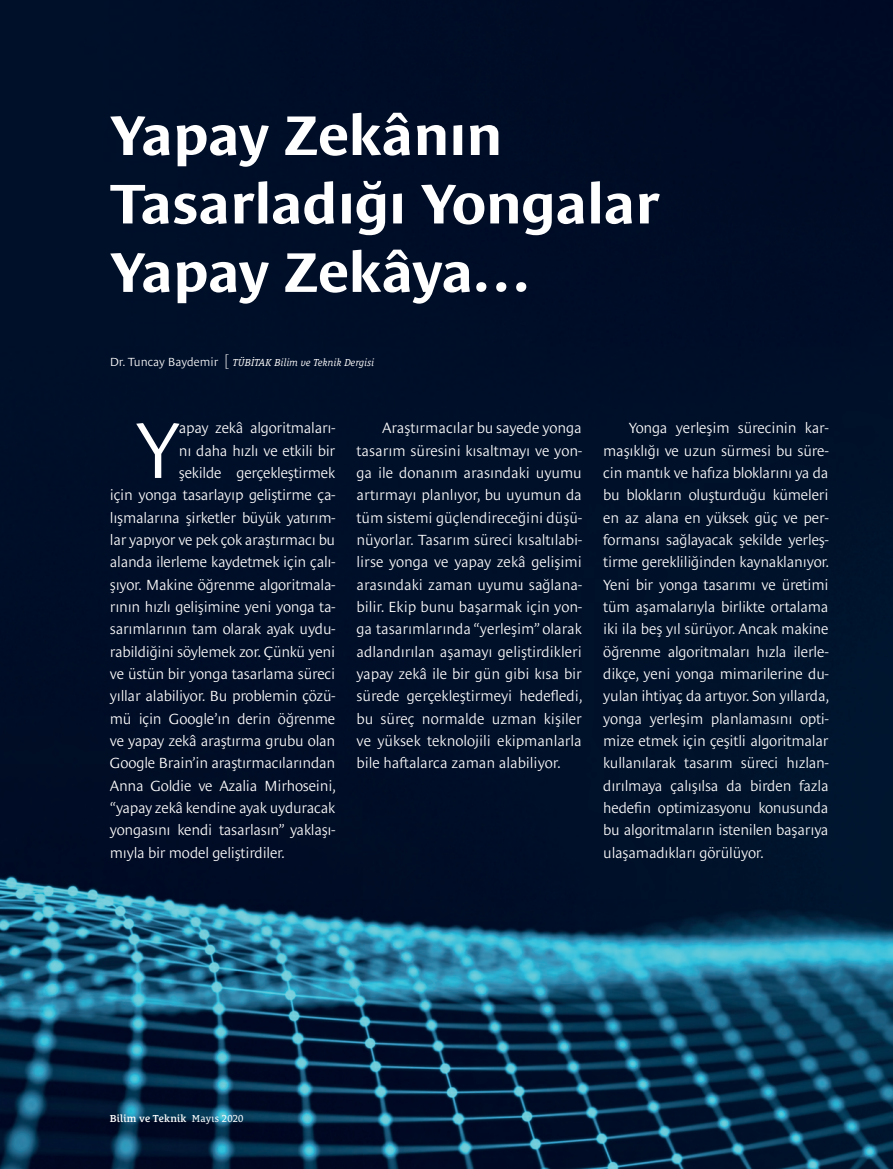
<style>
.page{position:relative;width:893px;height:1169px;background:#fff}
.page>*{position:absolute;margin:0;border:0;box-sizing:border-box;transform-origin:0 0}
.t1{font:300 80.7px "Le Monde Sans Pro";color:#fff}
.t2{font:700 57px/68.4px "Le Monde Sans Pro";color:#fff}
.t3{font:300 15px/22.4px "Le Monde Sans Pro";letter-spacing:-.02em;color:#fff;text-align:justify}
.t4{font:italic 10.35px "Le Monde Courrier Pro";color:#fff}
.t5{font:600 10.35px "Le Monde Courrier Pro";letter-spacing:.01em;color:#fff}
.s1{font-family:"Le Monde Sans Pro";font-weight:300;font-style:normal;font-size:12px}
.s2{font-family:"Le Monde Sans Pro";font-weight:300;font-style:normal;font-stretch:expanded;font-size:16.2px}
.s3{font-weight:400}
</style>
<div class="page">
<img style="left:0;top:467px;width:893px;height:701px">
<div style="left:0;top:0;width:893px;height:467px;background:#000e28"></div>
<h2 class="t2" style="left:110px;top:95px;width:551px">Yapay Zekânın<br>Tasarladığı Yongalar<br>Yapay Zekâya…</h2>
<p class="t4" style="left:110px;top:354px;width:266px"><span class="s1">Dr. Tuncay Baydemir</span> <span class="s2">[</span> TÜBİTAK Bilim ve Teknik Dergisi</p>
<h1 class="t1" style="left:135px;top:386px;width:46px">Y</h1>
<p class="t3" style="left:179px;top:415px;width:158px">apay zekâ algoritmaları-</p>
<p class="t3" style="left:179px;top:437px;width:158px">nı daha hızlı ve etkili bir</p>
<p class="t3" style="left:179px;top:460px;width:158px">şekilde gerçekleştirmek</p>
<p class="t3" style="left:110px;top:482px;width:227px">için yonga tasarlayıp geliştirme ça-</p>
<p class="t3" style="left:110px;top:504px;width:227px">lışmalarına şirketler büyük yatırım-</p>
<p class="t3" style="left:110px;top:527px;width:227px">lar yapıyor ve pek çok araştırmacı bu</p>
<p class="t3" style="left:110px;top:549px;width:227px">alanda ilerleme kaydetmek için çalı-</p>
<p class="t3" style="left:110px;top:571px;width:227px">şıyor. Makine öğrenme algoritmala-</p>
<p class="t3" style="left:110px;top:594px;width:227px">rının hızlı gelişimine yeni yonga ta-</p>
<p class="t3" style="left:110px;top:616px;width:227px">sarımlarının tam olarak ayak uydu-</p>
<p class="t3" style="left:110px;top:638px;width:227px">rabildiğini söylemek zor. Çünkü yeni</p>
<p class="t3" style="left:110px;top:660px;width:227px">ve üstün bir yonga tasarlama süreci</p>
<p class="t3" style="left:110px;top:683px;width:227px">yıllar alabiliyor. Bu problemin çözü-</p>
<p class="t3" style="left:110px;top:705px;width:227px">mü için Google’ın derin öğrenme</p>
<p class="t3" style="left:110px;top:727px;width:227px">ve yapay zekâ araştırma grubu olan</p>
<p class="t3" style="left:110px;top:750px;width:227px">Google Brain’in araştırmacılarından</p>
<p class="t3" style="left:110px;top:772px;width:228px">Anna Goldie ve Azalia Mirhoseini,</p>
<p class="t3" style="left:110px;top:794px;width:227px">“yapay zekâ kendine ayak uyduracak</p>
<p class="t3" style="left:110px;top:817px;width:227px">yongasını kendi tasarlasın” yaklaşı-</p>
<p class="t3" style="left:110px;top:839px;width:177px">mıyla bir model geliştirdiler.</p>
<p class="t3" style="left:356px;top:415px;width:228px;text-indent:26px">Araştırmacılar bu sayede yonga tasarım süresini kısaltmayı ve yon&shy;ga ile donanım arasındaki uyumu artırmayı planlıyor, bu uyumun da tüm sistemi güçlendireceğini düşü&shy;nüyorlar. Tasarım süreci kısaltılabi&shy;lirse yonga ve yapay zekâ gelişimi arasındaki zaman uyumu sağlana&shy;bilir. Ekip bunu başarmak için yon&shy;ga tasarımlarında “yerleşim” olarak adlandırılan aşamayı geliştirdikleri yapay zekâ ile bir gün gibi kısa bir sürede gerçekleştirmeyi hedefledi, bu süreç normalde uzman kişiler ve yüksek teknolojili ekipmanlarla bile haftalarca zaman alabiliyor.</p>
<p class="t3" style="left:603px;top:415px;width:228px;text-indent:26px">Yonga yerleşim sürecinin kar&shy;maşıklığı ve uzun sürmesi bu süre&shy;cin mantık ve hafıza bloklarını ya da bu blokların oluşturduğu kümeleri en az alana en yüksek güç ve per&shy;formansı sağlayacak şekilde yerleş&shy;tirme gerekliliğinden kaynaklanıyor.<br>Yeni bir yonga tasarımı ve üretimi tüm aşamalarıyla birlikte ortalama iki ila beş yıl sürüyor. Ancak makine öğrenme algoritmaları hızla ilerle&shy;dikçe, yeni yonga mimarilerine du&shy;yulan ihtiyaç da artıyor. Son yıllarda, yonga yerleşim planlamasını opti&shy;mize etmek için çeşitli algoritmalar kullanılarak tasarım süreci hızlan&shy;dırılmaya çalışılsa da birden fazla hedefin optimizasyonu konusunda bu algoritmaların istenilen başarıya ulaşamadıkları görülüyor.</p>
<p class="t5" style="left:110px;top:1110px;width:135px">Bilim ve Teknik <span class="s3">Mayıs 2020</span></p>
</div>
